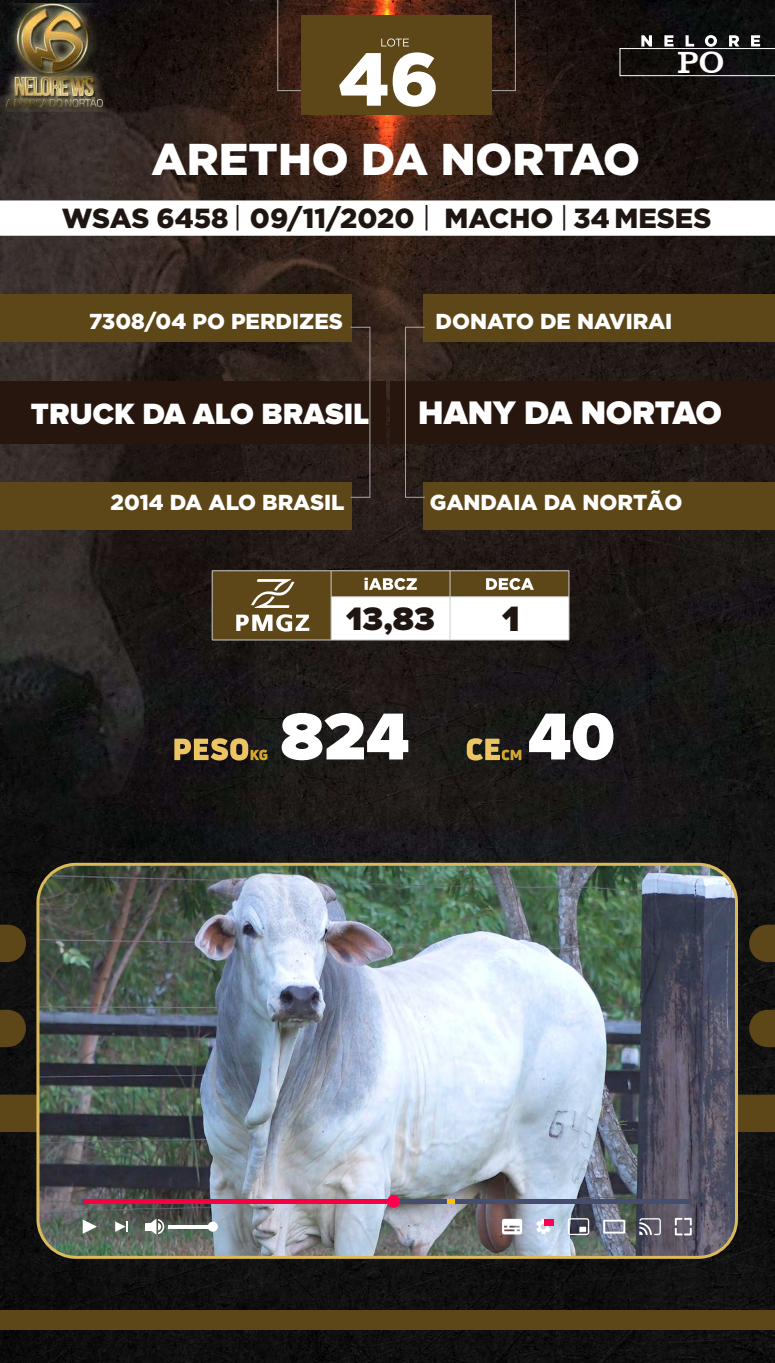
<style>
.page{position:relative;width:775px;height:1363px;background:#fff}
.page>*{position:absolute;margin:0;border:0;box-sizing:border-box;transform-origin:0 0}
.t1{font:900 74.62px "Gotham";color:#fff}
.t2{font:900 68.75px "Proxima Nova";color:#fff}
.t3{font:900 44.5px "Gotham";color:#fff}
.t4{font:900 36.56px "Proxima Nova";color:#1f1612}
.t5{font:900 33.88px "Proxima Nova";color:#fff}
.t6{font:900 33.69px "Proxima Nova";color:#1f1612}
.t7{font:31.44px "Clarendon BT";color:#fff}
.t8{font:900 30.44px "Proxima Nova";color:#fff}
.t9{font:900 27.62px "Gotham";color:#1f1612}
.t10{font:900 21.69px "Gotham";color:#fff}
.s1{font-weight:400}
</style>
<div class="page">
<img style="left:0;top:1px;width:775px;height:1361px">
<svg style="left:277px;top:1px;width:239px;height:113px;background:#553c18"></svg>
<svg style="left:0;top:201px;width:775px;height:34px"></svg>
<div style="left:423px;top:295px;width:352px;height:47px;background:#5d4618"></div>
<div style="left:423px;top:482px;width:352px;height:48px;background:#5d4618"></div>
<div style="left:0;top:295px;width:352px;height:47px;background:#5d4618"></div>
<div style="left:0;top:482px;width:352px;height:48px;background:#5d4618"></div>
<div style="left:0;top:381px;width:775px;height:62px;background:#26160d"></div>
<svg style="left:0;top:924px;width:775px;height:208px;background:#2e2513"></svg>
<div style="left:0;top:1310px;width:775px;height:19px;background:#5d4618"></div>
<img style="left:6px;top:3px;width:99px;height:109px">
<hr style="left:212px;top:570px;width:119px;height:1px;background:#cdccc8">
<hr style="left:331px;top:570px;width:119px;height:1px;background:#cdccc8">
<hr style="left:450px;top:570px;width:119px;height:1px;background:#cdccc8">
<hr style="left:212px;top:640px;width:119px;height:1px;background:#cdccc8">
<hr style="left:331px;top:640px;width:119px;height:1px;background:#cdccc8">
<hr style="left:450px;top:640px;width:119px;height:1px;background:#cdccc8">
<svg style="left:212px;top:571px;width:358px;height:69px"></svg>
<svg style="left:620px;top:35px;width:155px;height:41px;background:#2c2a2a"></svg>
<div style="left:405px;top:327px;width:20px;height:170px;border:1px solid #a8a8a8"></div>
<svg style="left:174px;top:738px;width:93px;height:22px;background:#8e763e"></svg>
<svg style="left:467px;top:738px;width:54px;height:22px"></svg>
<img style="left:38px;top:864px;width:698px;height:393px;border-radius:38px">
<div style="left:36px;top:862px;width:702px;height:396px;border:3px solid #dbba5b;border-radius:38px"></div>
<hr style="left:83px;top:1199px;width:609px;height:4px;background:#464e6f">
<hr style="left:83px;top:1199px;width:311px;height:4px;background:#f70042">
<div style="left:387px;top:1194px;width:13px;height:13px;background:#ff0050;border-radius:50%"></div>
<svg style="left:447px;top:1199px;width:8px;height:4px"></svg>
<svg style="left:83px;top:1219px;width:14px;height:14px"></svg>
<svg style="left:115px;top:1221px;width:12px;height:10px"></svg>
<svg style="left:146px;top:1218px;width:18px;height:16px"></svg>
<svg style="left:168px;top:1224px;width:40px;height:4px"></svg>
<div style="left:208px;top:1221px;width:10px;height:10px;background:#fff;border-radius:50%"></div>
<svg style="left:502px;top:1218px;width:20px;height:16px"></svg>
<svg style="left:603px;top:1219px;width:22px;height:14px"></svg>
<svg style="left:536px;top:1219px;width:15px;height:15px"></svg>
<div style="left:544px;top:1219px;width:10px;height:6px;background:#ff0050"></div>
<svg style="left:568px;top:1218px;width:21px;height:17px"></svg>
<svg style="left:639px;top:1218px;width:22px;height:17px"></svg>
<svg style="left:675px;top:1217px;width:17px;height:18px"></svg>
<h1 class="t1" style="left:338px;top:51px;width:102px">46</h1>
<h3 class="t3" style="left:152px;top:143px;width:490px">ARETHO DA NORTAO</h3>
<h3 class="t7" style="left:677px;top:50px;width:48px">PO</h3>
<p class="t9" style="left:62px;top:208px;width:651px">WSAS 6458 <span class="s1">|</span> 09/11/2020 <span class="s1">|</span> MACHO <span class="s1">|</span> 34 MESES</p>
<p class="t10" style="left:89px;top:314px;width:255px">7308/04 PO PERDIZES</p>
<p class="t10" style="left:436px;top:314px;width:238px">DONATO DE NAVIRAI</p>
<h3 class="t8" style="left:31px;top:399px;width:340px">TRUCK DA ALO BRASIL</h3>
<h3 class="t5" style="left:418px;top:397px;width:305px">HANY DA NORTAO</h3>
<p class="t10" style="left:111px;top:494px;width:235px">2014 DA ALO BRASIL</p>
<p class="t10" style="left:430px;top:494px;width:254px">GANDAIA DA NORTÃO</p>
<h3 class="t6" style="left:346px;top:603px;width:90px">13,83</h3>
<h3 class="t4" style="left:502px;top:602px;width:19px">1</h3>
<h2 class="t2" style="left:280px;top:705px;width:131px">824</h2>
<h2 class="t2" style="left:528px;top:705px;width:88px">40</h2>
</div>
